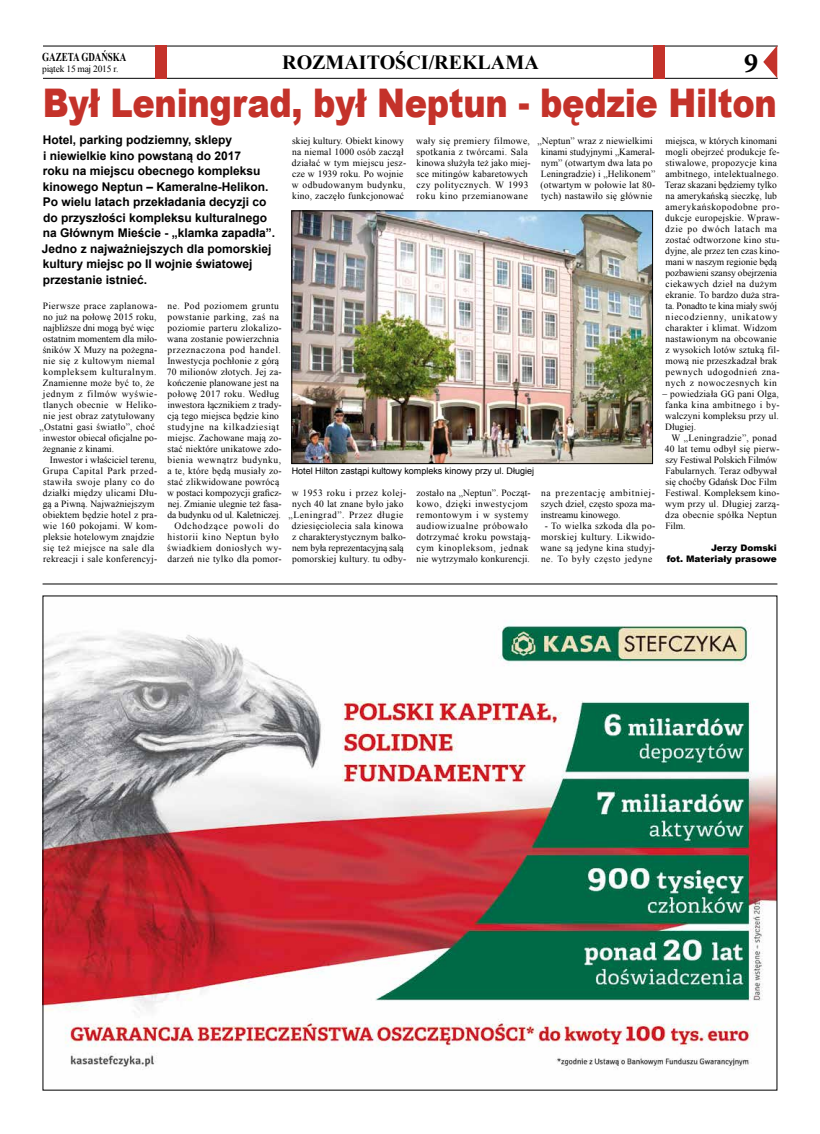
<style>
.page{position:relative;width:820px;height:1134px;background:#fff}
.page>*{position:absolute;margin:0;border:0;box-sizing:border-box;transform-origin:0 0}
.t1{font:900 39.5px "Arial";letter-spacing:-.01em;color:#c4322a;scale:.85 1}
.t2{font:700 28px "Minion Pro";color:#000}
.t3{font:700 20px "Times New Roman";color:#000}
.t4{font:700 12px/15.5px "Arial";color:#000}
.t5{font:700 12px "Times New Roman";color:#000;scale:.75 1}
.t6{font:9.5px/11px "Times New Roman";letter-spacing:.02em;color:#000}
.t7{font:9.5px/11px "Times New Roman";letter-spacing:.045em;color:#000}
.t8{font:9.5px/11px "Times New Roman";letter-spacing:.04em;color:#000;text-align:center}
.t9{font:9.5px "Times New Roman";color:#000}
.t10{font:9.5px "Times New Roman";letter-spacing:-.005em;color:#000}
.t11{font:9.5px "Times New Roman";letter-spacing:.06em;color:#000}
.t12{font:9.5px "Times New Roman";letter-spacing:.05em;color:#000}
.t13{font:9.5px "Times New Roman";letter-spacing:.055em;color:#000}
.t14{font:9.5px "Times New Roman";letter-spacing:-.02em;color:#000}
.t15{font:9px "Arial";color:#000}
.t16{font:900 9px/10.8px "Arial";color:#000;text-align:right}
</style>
<div class="page">
<hr style="left:43px;top:46px;width:734px;height:1px;background:#000">
<hr style="left:43px;top:78px;width:734px;height:1px;background:#000">
<div style="left:155px;top:45px;width:12px;height:33px;background:#c4322a"></div>
<svg style="left:763px;top:45px;width:14px;height:33px"></svg>
<div style="left:653px;top:46px;width:11px;height:33px;background:#c4322a"></div>
<hr style="left:43px;top:583px;width:734px;height:1px;background:#000">
<img style="left:44px;top:620px;width:731px;height:450px">
<img style="left:293px;top:212px;width:357px;height:250px">
<div style="left:291px;top:210px;width:361px;height:254px;border:1px solid #000"></div>
<p class="t5" style="left:42px;top:49px;width:114px">GAZETA GDAŃSKA</p>
<p class="t14" style="left:42px;top:63px;width:78px">piątek 15 maj 2015 r.</p>
<h3 class="t3" style="left:282px;top:48px;width:258px">ROZMAITOŚCI/REKLAMA</h3>
<h2 class="t2" style="left:743px;top:44px;width:15px">9</h2>
<h1 class="t1" style="left:43px;top:74px;width:864px">Był Leningrad, był Neptun - będzie Hilton</h1>
<p class="t4" style="left:42px;top:133px;width:235px">Hotel, parking podziemny, sklepy<br>i niewielkie kino powstaną do 2017<br>roku na miejscu obecnego kompleksu kinowego Neptun – Kameralne-Helikon.<br>Po wielu latach przekładania decyzji co do przyszłości kompleksu kulturalnego na Głównym Mieście - „klamka zapadła”.<br>Jedno z najważniejszych dla pomorskiej kultury miejsc po II wojnie światowej przestanie istnieć.</p>
<p class="t6" style="left:291px;top:136px;width:116px">skiej kultury. Obiekt kinowy na niemal 1000 osób zaczął działać w tym miejscu jesz&shy;cze w 1939 roku. Po wojnie w odbudowanym budynku, kino, zaczęło funkcjonować</p>
<p class="t6" style="left:664px;top:136px;width:116px">miejsca, w których kinomani mogli obejrzeć produkcje fe&shy;stiwalowe, propozycje kina ambitnego, intelektualnego.<br>Teraz skazani będziemy tylko na amerykańską sieczkę, lub amerykańskopodobne pro&shy;dukcje europejskie. Wpraw&shy;dzie po dwóch latach ma zostać odtworzone kino stu&shy;dyjne, ale przez ten czas kino&shy;mani w naszym regionie będą pozbawieni szansy obejrzenia ciekawych dzieł na dużym ekranie. To bardzo duża stra&shy;ta. Ponadto te kina miały swój niecodzienny, unikatowy charakter i klimat. Widzom nastawionym na obcowanie z wysokich lotów sztuką fil&shy;mową nie przeszkadzał brak pewnych udogodnień zna&shy;nych z nowoczesnych kin</p>
<p class="t6" style="left:662px;top:389px;width:119px;text-align:justify">– powiedziała GG pani Olga, fanka kina ambitnego i by&shy;walczyni kompleksu przy ul.<br>Długiej.</p>
<p class="t6" style="left:664px;top:433px;width:116px;text-indent:7px">W „Leningradzie”, ponad<br>40 lat temu odbył się pierw&shy;szy Festiwal Polskich Filmów<br>Fabularnych. Teraz odbywał się choćby Gdańsk Doc Film<br>Festiwal. Kompleksem kino&shy;wym przy ul. Długiej zarzą&shy;dza obecnie spółka Neptun<br>Film.</p>
<p class="t16" style="left:666px;top:542px;width:112px">Jerzy Domski<br>fot. Materiały prasowe</p>
<p class="t6" style="left:416px;top:136px;width:116px">wały się premiery filmowe, spotkania z twórcami. Sala kinowa służyła też jako miej&shy;sce mitingów kabaretowych czy politycznych. W 1993 roku kino przemianowane</p>
<p class="t6" style="left:537px;top:136px;width:119px;text-align:center">„Neptun” wraz z niewielkimi kinami studyjnymi „Kameral&shy;nym” (otwartym dwa lata po<br>Leningradzie) i „Helikonem” (otwartym w połowie lat 80- tych) nastawiło się głównie</p>
<p class="t6" style="left:167px;top:301px;width:116px;text-align:center">ne. Pod poziomem gruntu powstanie parking, zaś na poziomie parteru zlokalizo&shy;wana zostanie powierzchnia przeznaczona pod handel.<br>Inwestycja pochłonie z górą<br>70 milionów złotych. Jej za&shy;kończenie planowane jest na połowę 2017 roku. Według inwestora łącznikiem z trady&shy;cją tego miejsca będzie kino studyjne na kilkadziesiąt miejsc. Zachowane mają zo&shy;stać niektóre unikatowe zdo&shy;bienia wewnątrz budynku, a te, które będą musiały zo&shy;stać zlikwidowane powrócą w postaci kompozycji graficz&shy;nej. Zmianie ulegnie też fasa&shy;da budynku od ul. Kaletniczej.<br>Odchodzące powoli do historii kino Neptun było świadkiem doniosłych wy&shy;darzeń nie tylko dla pomor-</p>
<p class="t8" style="left:43px;top:301px;width:116px">Pierwsze prace zaplanowa-</p>
<p class="t6" style="left:43px;top:312px;width:115px">no już na połowę 2015 roku,</p>
<p class="t10" style="left:43px;top:322px;width:113px">najbliższe dni mogą być więc</p>
<p class="t9" style="left:43px;top:333px;width:116px">ostatnim momentem dla miło-</p>
<p class="t6" style="left:43px;top:345px;width:116px">śników X Muzy na pożegna-</p>
<p class="t6" style="left:43px;top:356px;width:113px">nie się z kultowym niemal</p>
<p class="t11" style="left:43px;top:366px;width:115px">kompleksem kulturalnym.</p>
<p class="t6" style="left:43px;top:378px;width:113px">Znamienne może być to, że</p>
<p class="t13" style="left:43px;top:388px;width:116px">jednym z filmów wyświe-</p>
<p class="t6" style="left:43px;top:400px;width:115px">tlanych obecnie w Heliko-</p>
<p class="t6" style="left:43px;top:411px;width:113px">nie jest obraz zatytułowany</p>
<p class="t6" style="left:40px;top:422px;width:117px">„Ostatni gasi światło”, choć</p>
<p class="t6" style="left:43px;top:433px;width:116px">inwestor obiecał oficjalne po-</p>
<p class="t9" style="left:43px;top:443px;width:73px">żegnanie z kinami.</p>
<p class="t9" style="left:50px;top:454px;width:108px">Inwestor i właściciel terenu,</p>
<p class="t12" style="left:43px;top:465px;width:116px">Grupa Capital Park przed-</p>
<p class="t7" style="left:43px;top:477px;width:113px">stawiła swoje plany co do</p>
<p class="t6" style="left:43px;top:488px;width:116px">działki między ulicami Dłu-</p>
<p class="t6" style="left:43px;top:499px;width:113px">gą a Piwną. Najważniejszym</p>
<p class="t6" style="left:43px;top:510px;width:116px">obiektem będzie hotel z pra-</p>
<p class="t6" style="left:43px;top:521px;width:116px">wie 160 pokojami. W kom-</p>
<p class="t6" style="left:43px;top:532px;width:113px">pleksie hotelowym znajdzie</p>
<p class="t8" style="left:43px;top:543px;width:113px">się też miejsce na sale dla</p>
<p class="t6" style="left:43px;top:554px;width:115px">rekreacji i sale konferencyj-</p>
<p class="t15" style="left:292px;top:465px;width:244px">Hotel Hilton zastąpi kultowy kompleks kinowy przy ul. Długiej</p>
<p class="t6" style="left:288px;top:488px;width:119px;text-align:center">w 1953 roku i przez kolej&shy;nych 40 lat znane było jako „Leningrad”. Przez długie dziesięciolecia sala kinowa z charakterystycznym balko&shy;nem była reprezentacyjną salą pomorskiej kultury. tu odby-</p>
<p class="t6" style="left:540px;top:488px;width:116px;text-align:justify">na prezentację ambitniej&shy;szych dzieł, często spoza ma&shy;instreamu kinowego.</p>
<p class="t8" style="left:540px;top:521px;width:116px">- To wielka szkoda dla po&shy;morskiej kultury. Likwido&shy;wane są jedyne kina studyj&shy;ne. To były często jedyne</p>
<p class="t7" style="left:416px;top:488px;width:116px">zostało na „Neptun”. Począt&shy;kowo, dzięki inwestycjom remontowym i w systemy audiowizualne próbowało dotrzymać kroku powstają&shy;cym kinopleksom, jednak nie wytrzymało konkurencji.</p>
</div>
